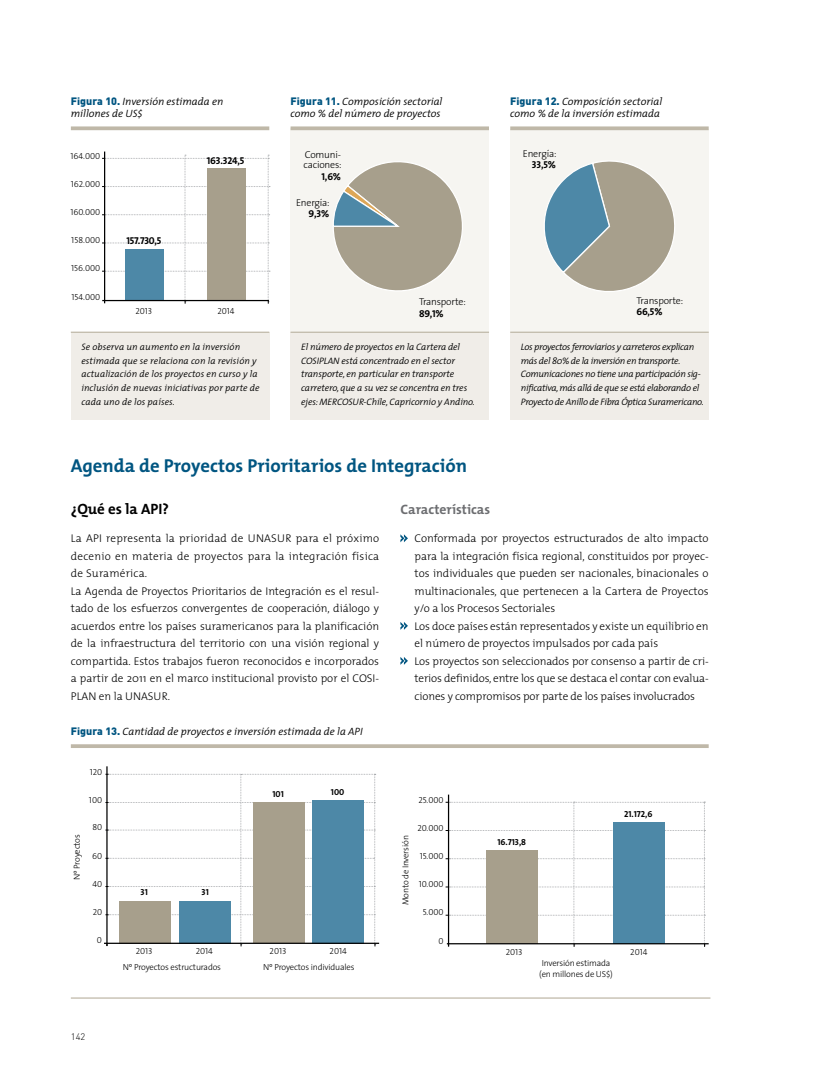
<style>
.page{position:relative;width:815px;height:1081px;background:#fff}
.page>*{position:absolute;margin:0;border:0;box-sizing:border-box;transform-origin:0 0}
.t1{font:700 18.75px "The Mix";color:#005581}
.t2{font:700 15px "The Mix";color:#000}
.t3{font:700 13.75px "The Mix";color:#6d6e71}
.t4{font:300 11.25px/17.5px "The Mix";color:#000}
.t5{font:italic 300 10.62px/12.5px "The Mix";color:#000}
.t6{font:300 10px/10px "The Sans";letter-spacing:-.02em;color:#000}
.t7{font:10px "The Sans Bold Caps";letter-spacing:-.02em;color:#000}
.t8{font:italic 300 9.38px/13.8px "The Mix";letter-spacing:-.03em;color:#000}
.t9{font:italic 300 9.38px/13.8px "The Mix";letter-spacing:-.01em;color:#000}
.t10{font:italic 300 9.38px/13.8px "The Mix";letter-spacing:.01em;color:#000}
.t11{font:300 9.38px "DIN";color:#000}
.t12{font:8.75px "The Sans Light Caps";color:#000}
.t13{font:300 8.75px/11.2px "The Sans";letter-spacing:-.02em;color:#000}
.t14{font:8.75px "The Sans Bold Caps";color:#000}
.s1{font-family:"DIN";font-weight:900;font-style:normal;color:#005581}
</style>
<div class="page">
<div style="left:510px;top:129px;width:199px;height:208px;background:#f6f5f1"></div>
<div style="left:291px;top:129px;width:198px;height:208px;background:#f6f5f1"></div>
<div style="left:71px;top:332px;width:198px;height:88px;background:#f0ede8"></div>
<hr style="left:104px;top:151px;width:1px;height:152px;background:#000">
<svg style="left:102px;top:155px;width:168px;height:149px"></svg>
<div style="left:125px;top:249px;width:39px;height:51px;background:#4d88a7"></div>
<div style="left:207px;top:168px;width:38px;height:132px;background:#a79f8c"></div>
<hr style="left:102px;top:300px;width:167px;height:1px;background:#000">
<hr style="left:71px;top:332px;width:198px;height:1px;background:#bfb8a8">
<svg style="left:333px;top:161px;width:130px;height:130px"></svg>
<svg style="left:544px;top:161px;width:131px;height:131px"></svg>
<hr style="left:106px;top:766px;width:2px;height:180px;background:#000">
<svg style="left:105px;top:774px;width:271px;height:172px"></svg>
<div style="left:119px;top:901px;width:52px;height:42px;background:#a79f8c"></div>
<div style="left:179px;top:901px;width:52px;height:42px;background:#4d88a7"></div>
<div style="left:253px;top:802px;width:52px;height:141px;background:#a79f8c"></div>
<div style="left:312px;top:800px;width:52px;height:143px;background:#4d88a7"></div>
<hr style="left:104px;top:942px;width:275px;height:2px;background:#000">
<hr style="left:448px;top:794px;width:1px;height:152px;background:#000">
<svg style="left:446px;top:802px;width:259px;height:145px"></svg>
<div style="left:486px;top:850px;width:52px;height:94px;background:#a79f8c"></div>
<div style="left:613px;top:822px;width:52px;height:122px;background:#4d88a7"></div>
<hr style="left:447px;top:943px;width:262px;height:1px;background:#000">
<hr style="left:71px;top:997px;width:639px;height:1px;background:#bfb8a8">
<div style="left:510px;top:332px;width:199px;height:88px;background:#f0ede8"></div>
<div style="left:291px;top:332px;width:198px;height:88px;background:#f0ede8"></div>
<svg style="left:71px;top:126px;width:198px;height:4px"></svg>
<svg style="left:291px;top:126px;width:198px;height:4px"></svg>
<svg style="left:510px;top:126px;width:199px;height:4px"></svg>
<svg style="left:400px;top:534px;width:8px;height:8px"></svg>
<svg style="left:400px;top:622px;width:8px;height:8px"></svg>
<svg style="left:400px;top:657px;width:8px;height:8px"></svg>
<svg style="left:71px;top:744px;width:638px;height:4px;background:#c3bcad"></svg>
<hr style="left:510px;top:332px;width:199px;height:1px;background:#bfb8a8">
<hr style="left:291px;top:332px;width:198px;height:1px;background:#bfb8a8">
<p class="t5" style="left:71px;top:94px;width:154px"><span class="s1">Figura 10.</span> Inversión estimada en millones de US$</p>
<p class="t5" style="left:291px;top:94px;width:153px"><span class="s1">Figura 11.</span> Composición sectorial como % del número de proyectos</p>
<p class="t5" style="left:510px;top:94px;width:153px"><span class="s1">Figura 12.</span> Composición sectorial como % de la inversión estimada</p>
<p class="t12" style="left:70px;top:148px;width:31px">164.000</p>
<p class="t12" style="left:71px;top:177px;width:31px">162.000</p>
<p class="t12" style="left:70px;top:205px;width:31px">160.000</p>
<p class="t12" style="left:71px;top:233px;width:30px">158.000</p>
<p class="t12" style="left:71px;top:261px;width:31px">156.000</p>
<p class="t12" style="left:71px;top:290px;width:30px">154.000</p>
<p class="t7" style="left:126px;top:232px;width:37px">157.730,5</p>
<p class="t7" style="left:207px;top:152px;width:39px">163.324,5</p>
<p class="t12" style="left:135px;top:304px;width:19px">2013</p>
<p class="t12" style="left:217px;top:304px;width:19px">2014</p>
<p class="t6" style="left:304px;top:150px;width:39px">Comuni&shy;caciones:</p>
<p class="t7" style="left:322px;top:168px;width:21px">1,6%</p>
<p class="t6" style="left:296px;top:197px;width:35px">Energía:</p>
<p class="t7" style="left:309px;top:205px;width:22px">9,3%</p>
<p class="t6" style="left:419px;top:297px;width:48px">Transporte:</p>
<p class="t7" style="left:419px;top:305px;width:26px">89,1%</p>
<p class="t6" style="left:523px;top:148px;width:35px">Energía:</p>
<p class="t7" style="left:532px;top:157px;width:26px">33,5%</p>
<p class="t6" style="left:636px;top:295px;width:48px">Transporte:</p>
<p class="t7" style="left:636px;top:304px;width:28px">66,5%</p>
<p class="t10" style="left:81px;top:339px;width:180px">Se observa un aumento en la inversión estimada que se relaciona con la revisión y actualización de los proyectos en curso y la inclusión de nuevas iniciativas por parte de cada uno de los países.</p>
<p class="t9" style="left:301px;top:339px;width:175px">El número de proyectos en la Cartera del COSIPLAN está concentrado en el sector transporte, en particular en transporte carretero, que a su vez se concentra en tres ejes: MERCOSUR-Chile, Capricornio y Andino.</p>
<p class="t8" style="left:521px;top:339px;width:184px">Los proyectos ferroviarios y carreteros explican más del 80% de la inversión en transporte.<br>Comunicaciones no tiene una participación sig&shy;nificativa, más allá de que se está elaborando el Proyecto de Anillo de Fibra Óptica Suramericano.</p>
<h1 class="t1" style="left:71px;top:450px;width:398px">Agenda de Proyectos Prioritarios de Integración</h1>
<h2 class="t2" style="left:71px;top:496px;width:100px">¿Qué es la API?</h2>
<p class="t4" style="left:71px;top:529px;width:310px">La API representa la prioridad de UNASUR para el próximo decenio en materia de proyectos para la integración física de Suramérica.<br>La Agenda de Proyectos Prioritarios de Integración es el resul&shy;tado de los esfuerzos convergentes de cooperación, diálogo y acuerdos entre los países suramericanos para la planificación de la infraestructura del territorio con una visión regional y compartida. Estos trabajos fueron reconocidos e incorporados a partir de 2011 en el marco institucional provisto por el COSI-PLAN en la UNASUR.</p>
<p class="t5" style="left:71px;top:724px;width:293px"><span class="s1">Figura 13.</span> Cantidad de proyectos e inversión estimada de la API</p>
<p class="t12" style="left:90px;top:764px;width:14px">120</p>
<p class="t12" style="left:89px;top:792px;width:15px">100</p>
<p class="t13" style="left:71px;top:880px;width:48px;rotate:-90deg">Nº Proyectos</p>
<p class="t12" style="left:92px;top:820px;width:11px">80</p>
<p class="t12" style="left:92px;top:848px;width:12px">60</p>
<p class="t12" style="left:92px;top:876px;width:11px">40</p>
<p class="t12" style="left:93px;top:905px;width:11px">20</p>
<p class="t12" style="left:97px;top:933px;width:7px">0</p>
<p class="t14" style="left:141px;top:884px;width:9px">31</p>
<p class="t14" style="left:202px;top:884px;width:9px">31</p>
<p class="t14" style="left:272px;top:787px;width:13px">101</p>
<p class="t14" style="left:331px;top:784px;width:15px">100</p>
<p class="t12" style="left:136px;top:943px;width:19px">2013</p>
<p class="t13" style="left:123px;top:960px;width:100px">Nº Proyectos estructurados</p>
<p class="t13" style="left:263px;top:960px;width:93px">Nº Proyectos individuales</p>
<p class="t12" style="left:196px;top:943px;width:19px">2014</p>
<p class="t12" style="left:330px;top:943px;width:19px">2014</p>
<p class="t12" style="left:270px;top:943px;width:19px">2013</p>
<p class="t11" style="left:71px;top:1031px;width:16px">142</p>
<p class="t3" style="left:400px;top:497px;width:91px">Características</p>
<p class="t4" style="left:415px;top:529px;width:296px">Conformada por proyectos estructurados de alto impacto para la integración física regional, constituidos por proyec&shy;tos individuales que pueden ser nacionales, binacionales o multinacionales, que pertenecen a la Cartera de Proyectos y/o a los Procesos Sectoriales<br>Los doce países están representados y existe un equilibrio en el número de proyectos impulsados por cada país<br>Los proyectos son seleccionados por consenso a partir de cri&shy;terios definidos, entre los que se destaca el contar con evalua&shy;ciones y compromisos por parte de los países involucrados</p>
<p class="t13" style="left:400px;top:905px;width:72px;rotate:-90deg">Monto de Inversión</p>
<p class="t12" style="left:418px;top:792px;width:27px">25.000</p>
<p class="t12" style="left:417px;top:820px;width:28px">20.000</p>
<p class="t12" style="left:420px;top:849px;width:25px">15.000</p>
<p class="t12" style="left:419px;top:877px;width:26px">10.000</p>
<p class="t12" style="left:423px;top:905px;width:22px">5.000</p>
<p class="t12" style="left:439px;top:933px;width:7px">0</p>
<p class="t14" style="left:497px;top:835px;width:30px">16.713,8</p>
<p class="t14" style="left:624px;top:807px;width:30px">21.172,6</p>
<p class="t12" style="left:506px;top:944px;width:19px">2013</p>
<p class="t12" style="left:630px;top:944px;width:19px">2014</p>
<p class="t13" style="left:539px;top:957px;width:75px">Inversión estimada (en millones de US$)</p>
</div>
